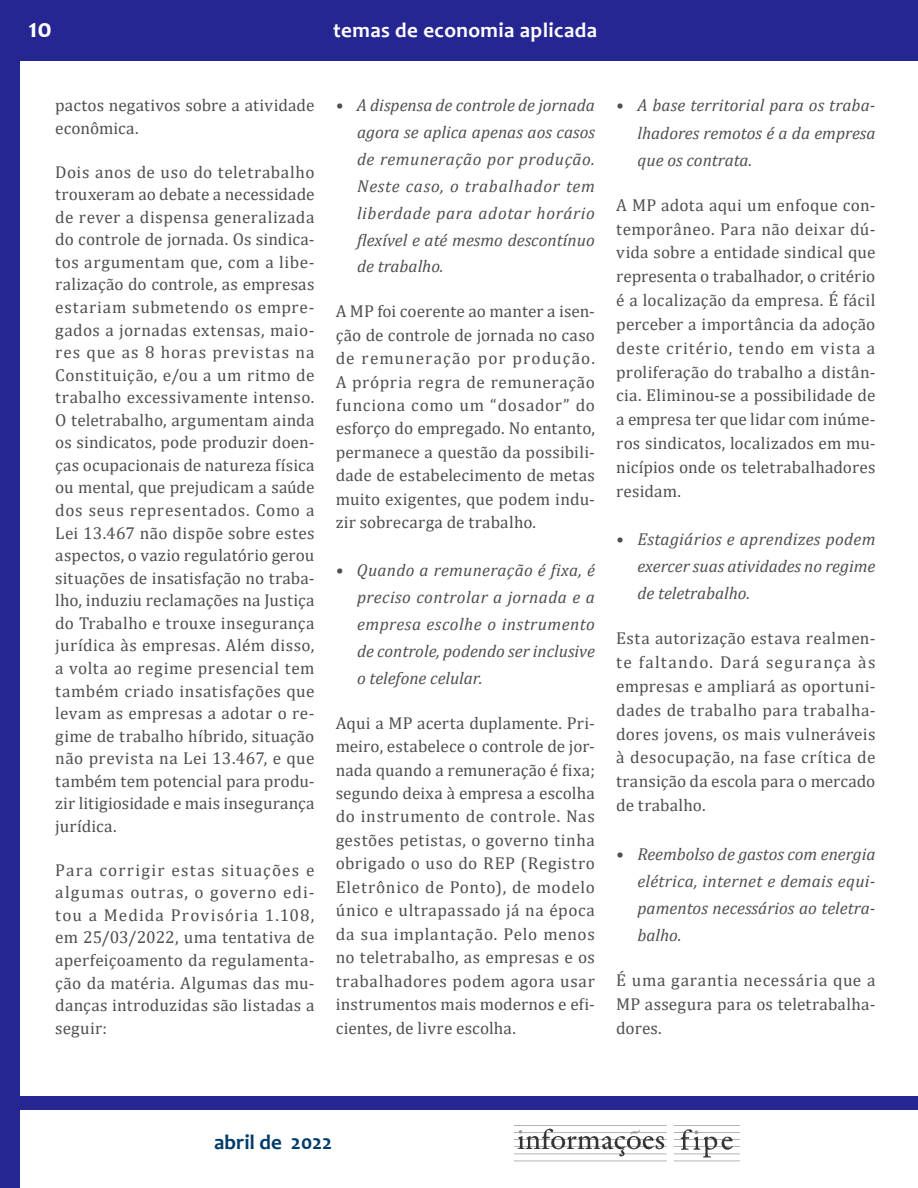
<style>
.page{position:relative;width:918px;height:1188px;background:#fff}
.page>*{position:absolute;margin:0;border:0;box-sizing:border-box;transform-origin:0 0}
.t1{font:700 27px "Candara";color:#fff}
.t2{font:700 21px "Candara";letter-spacing:.02em;color:#fff}
.t3{font:700 21px "Candara";color:#003b68}
.t4{font:17.25px/22.5px "Cambria";letter-spacing:.01em;color:#4e4f50;text-align:justify}
.t5{font:italic 17.25px/26.8px "Cambria";color:#4e4f50;text-align:justify}
</style>
<div class="page">
<div style="left:0;top:0;width:20px;height:1188px;background:#262693"></div>
<div style="left:0;top:0;width:918px;height:61px;background:#262693"></div>
<div style="left:15px;top:1097px;width:903px;height:13px;background:#262693"></div>
<img style="left:514px;top:1125px;width:225px;height:37px">
<h1 class="t1" style="left:29px;top:12px;width:25px">10</h1>
<p class="t2" style="left:333px;top:17px;width:265px">temas de economia aplicada</p>
<p class="t4" style="left:55px;top:94px;width:261px">pactos negativos sobre a atividade econômica.</p>
<p class="t4" style="left:55px;top:160px;width:261px">Dois anos de uso do teletrabalho trouxeram ao debate a necessidade de rever a dispensa generalizada do controle de jornada. Os sindica&shy;tos argumentam que, com a libe&shy;ralização do controle, as empresas estariam submetendo os empre&shy;gados a jornadas extensas, maio&shy;res que as 8 horas previstas na Constituição, e/ou a um ritmo de trabalho excessivamente intenso.<br>O teletrabalho, argumentam ainda os sindicatos, pode produzir doen&shy;ças ocupacionais de natureza física ou mental, que prejudicam a saúde dos seus representados. Como a Lei 13.467 não dispõe sobre estes aspectos, o vazio regulatório gerou situações de insatisfação no traba&shy;lho, induziu reclamações na Justiça do Trabalho e trouxe insegurança jurídica às empresas. Além disso, a volta ao regime presencial tem também criado insatisfações que levam as empresas a adotar o re&shy;gime de trabalho híbrido, situação não prevista na Lei 13.467, e que também tem potencial para produ&shy;zir litigiosidade e mais insegurança jurídica.</p>
<p class="t4" style="left:55px;top:859px;width:261px">Para corrigir estas situações e algumas outras, o governo edi&shy;tou a Medida Provisória 1.108, em 25/03/2022, uma tentativa de aperfeiçoamento da regulamenta&shy;ção da matéria. Algumas das mu&shy;danças introduzidas são listadas a seguir:</p>
<p class="t5" style="left:357px;top:91px;width:240px;text-indent:-21px">• A dispensa de controle de jornada agora se aplica apenas aos casos de remuneração por produção.<br>Neste caso, o trabalhador tem liberdade para adotar horário flexível e até mesmo descontínuo de trabalho.</p>
<p class="t4" style="left:336px;top:299px;width:261px;line-height:23.5px">A MP foi coerente ao manter a isen&shy;ção de controle de jornada no caso de remuneração por produção.<br>A própria regra de remuneração funciona como um “dosador” do esforço do empregado. No entanto, permanece a questão da possibili&shy;dade de estabelecimento de metas muito exigentes, que podem indu&shy;zir sobrecarga de trabalho.</p>
<p class="t5" style="left:357px;top:556px;width:239px;text-indent:-21px">• Quando a remuneração é fixa, é preciso controlar a jornada e a empresa escolhe o instrumento de controle, podendo ser inclusive o telefone celular.</p>
<p class="t4" style="left:336px;top:711px;width:261px;line-height:23.5px">Aqui a MP acerta duplamente. Pri&shy;meiro, estabelece o controle de jor&shy;nada quando a remuneração é fixa; segundo deixa à empresa a escolha do instrumento de controle. Nas gestões petistas, o governo tinha obrigado o uso do REP (Registro Eletrônico de Ponto), de modelo único e ultrapassado já na época da sua implantação. Pelo menos no teletrabalho, as empresas e os trabalhadores podem agora usar instrumentos mais modernos e efi&shy;cientes, de livre escolha.</p>
<p class="t5" style="left:637px;top:91px;width:239px;text-indent:-21px">• A base territorial para os traba&shy;lhadores remotos é a da empresa que os contrata.</p>
<p class="t4" style="left:616px;top:193px;width:261px;line-height:23.9px">A MP adota aqui um enfoque con&shy;temporâneo. Para não deixar dú&shy;vida sobre a entidade sindical que representa o trabalhador, o critério é a localização da empresa. É fácil perceber a importância da adoção deste critério, tendo em vista a proliferação do trabalho a distân&shy;cia. Eliminou-se a possibilidade de a empresa ter que lidar com inúme&shy;ros sindicatos, localizados em mu&shy;nicípios onde os teletrabalhadores residam.</p>
<p class="t5" style="left:637px;top:525px;width:239px;text-indent:-21px">• Estagiários e aprendizes podem exercer suas atividades no regime de teletrabalho.</p>
<p class="t4" style="left:616px;top:627px;width:261px;line-height:23.9px">Esta autorização estava realmen&shy;te faltando. Dará segurança às empresas e ampliará as oportuni&shy;dades de trabalho para trabalha&shy;dores jovens, os mais vulneráveis à desocupação, na fase crítica de transição da escola para o mercado de trabalho.</p>
<p class="t5" style="left:637px;top:839px;width:239px;text-indent:-21px">• Reembolso de gastos com energia elétrica, internet e demais equi&shy;pamentos necessários ao teletra&shy;balho.</p>
<p class="t4" style="left:616px;top:968px;width:261px;line-height:23.9px">É uma garantia necessária que a MP assegura para os teletrabalha&shy;dores.</p>
<p class="t3" style="left:214px;top:1129px;width:120px">abril de 2022</p>
</div>
